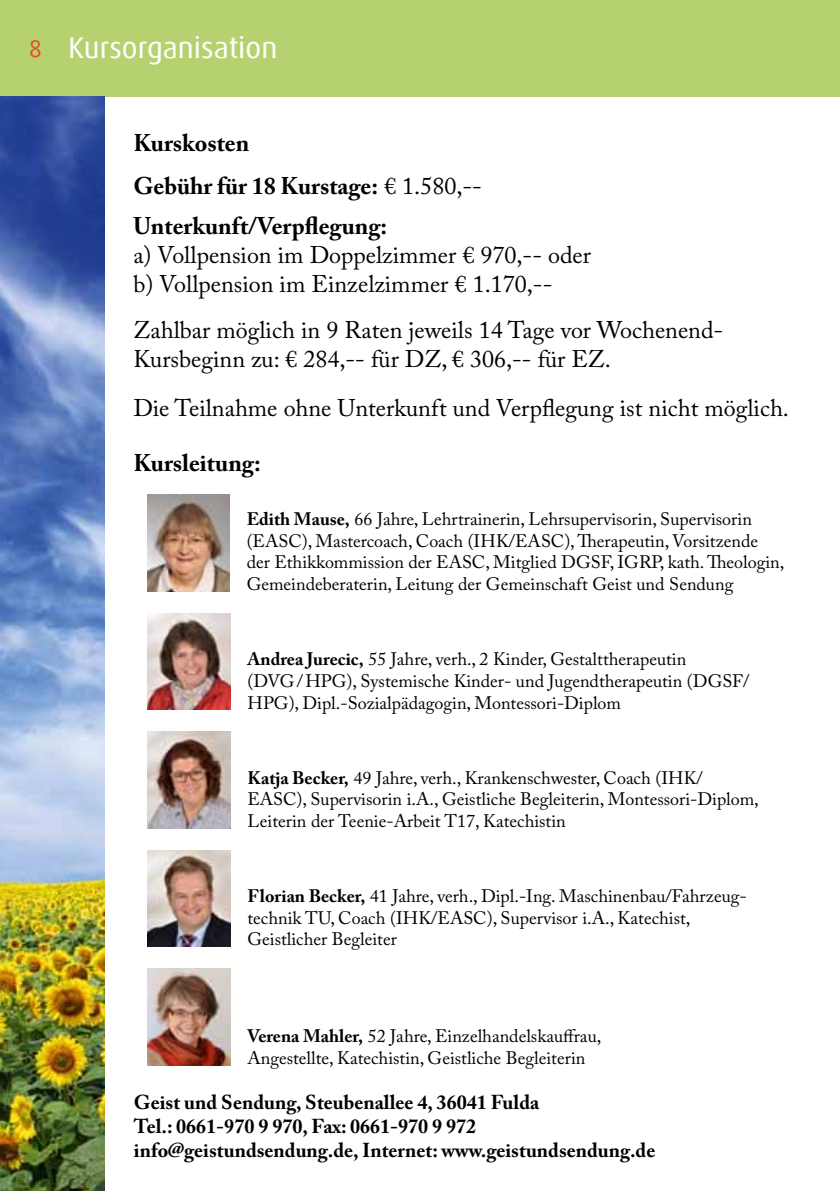
<style>
.page{position:relative;width:840px;height:1191px;background:#fff}
.page>*{position:absolute;margin:0;border:0;box-sizing:border-box;transform-origin:0 0}
.t1{font:30px "Dax";color:#fff}
.t2{font:24px/28.8px "Adobe Caslon Pro";color:#000}
.t3{font:700 24px/42.8px "Adobe Caslon Pro";color:#000}
.t4{font:24px "Dax";color:#e94c1b}
.t5{font:700 20px/24px "Adobe Caslon Pro";color:#000}
.t6{font:18px/21.6px "Adobe Caslon Pro";color:#000}
.s1{font-weight:400}
.s2{font-weight:700}
</style>
<div class="page">
<div style="left:0;top:0;width:839px;height:96px;background:#b6d270"></div>
<img style="left:0;top:96px;width:105px;height:1095px">
<img style="left:147px;top:495px;width:82px;height:96px">
<img style="left:147px;top:613px;width:83px;height:97px">
<img style="left:147px;top:850px;width:83px;height:97px">
<img style="left:147px;top:732px;width:83px;height:96px">
<img style="left:147px;top:969px;width:83px;height:96px">
<h2 class="t4" style="left:29px;top:35px;width:14px">8</h2>
<h1 class="t1" style="left:68px;top:30px;width:211px">Kursorganisation</h1>
<h2 class="t3" style="left:133px;top:121px;width:350px">Kurskosten<br>Gebühr für 18 Kurstage: <span class="s1">€ 1.580,--</span></h2>
<h2 class="t3" style="left:133px;top:204px;width:255px">Unterkunft/Verpflegung:</h2>
<h2 class="t2" style="left:133px;top:240px;width:459px">a) Vollpension im Doppelzimmer € 970,-- oder b) Vollpension im Einzelzimmer € 1.170,--</h2>
<h2 class="t2" style="left:133px;top:316px;width:591px">Zahlbar möglich in 9 Raten jeweils 14 Tage vor Wochenend-<br>Kursbeginn zu: € 284,-- für DZ, € 306,-- für EZ.</h2>
<h2 class="t2" style="left:133px;top:393px;width:656px">Die Teilnahme ohne Unterkunft und Verpflegung ist nicht möglich.</h2>
<h2 class="t3" style="left:133px;top:441px;width:129px">Kursleitung:</h2>
<p class="t6" style="left:246px;top:508px;width:539px"><span class="s2">Edith Mause,</span> 66 Jahre, Lehrtrainerin, Lehrsupervisorin, Supervisorin (EASC), Mastercoach, Coach (IHK/EASC), Therapeutin, Vorsitzende der Ethikkommission der EASC, Mitglied DGSF, IGRP, kath. Theologin, Gemeindeberaterin, Leitung der Gemeinschaft Geist und Sendung</p>
<p class="t6" style="left:247px;top:648px;width:503px"><span class="s2">Andrea Jurecic,</span> 55 Jahre, verh., 2 Kinder, Gestalttherapeutin (DVG/HPG), Systemische Kinder- und Jugendtherapeutin (DGSF/<br>HPG), Dipl.-Sozialpädagogin, Montessori-Diplom</p>
<p class="t6" style="left:247px;top:766px;width:512px"><span class="s2">Katja Becker,</span> 49 Jahre, verh., Krankenschwester, Coach (IHK/<br>EASC), Supervisorin i.A., Geistliche Begleiterin, Montessori-Diplom,<br>Leiterin der Teenie-Arbeit T17, Katechistin</p>
<p class="t6" style="left:247px;top:885px;width:498px"><span class="s2">Florian Becker,</span> 41 Jahre, verh., Dipl.-Ing. Maschinenbau/Fahrzeug&shy;technik TU, Coach (IHK/EASC), Supervisor i.A., Katechist,<br>Geistlicher Begleiter</p>
<p class="t6" style="left:247px;top:1025px;width:355px"><span class="s2">Verena Mahler,</span> 52 Jahre, Einzelhandelskauffrau,<br>Angestellte, Katechistin, Geistliche Begleiterin</p>
<p class="t5" style="left:134px;top:1089px;width:522px">Geist und Sendung, Steubenallee 4, 36041 Fulda<br>Tel.: 0661-970 9 970, Fax: 0661-970 9 972 info@geistundsendung.de, Internet: www.geistundsendung.de</p>
</div>
